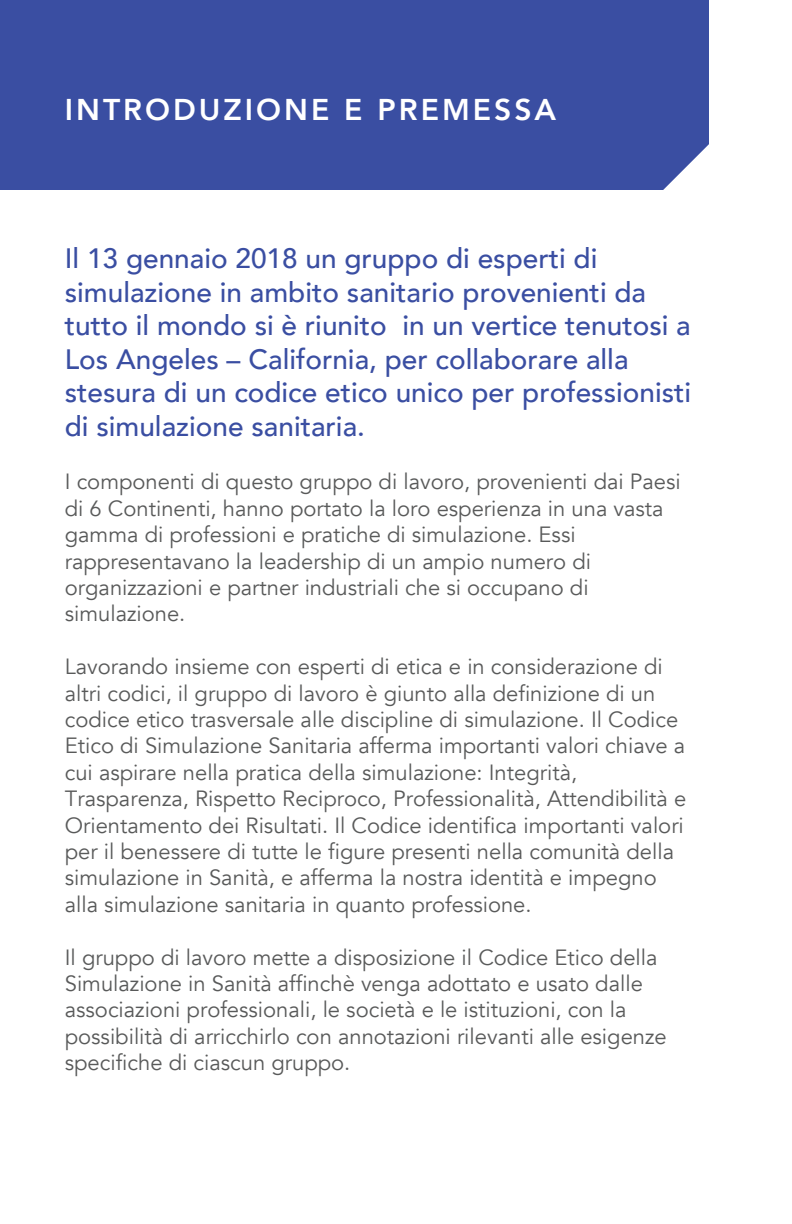
<style>
.page{position:relative;width:792px;height:1224px;background:#fff}
.page>*{position:absolute;margin:0;border:0;box-sizing:border-box;transform-origin:0 0}
.t1{font:800 30px "Avenir";letter-spacing:.1em;color:#fff}
.t2{font:500 28px/33.6px "Avenir";color:#3a4ea2}
.t3{font:22px/26.4px "Avenir";color:#595a5a}
</style>
<div class="page">
<div style="left:0;top:0;width:708px;height:189px;background:#3a4ea2"></div>
<svg style="left:655px;top:142px;width:54px;height:48px"></svg>
<h1 class="t1" style="left:65px;top:86px;width:493px">INTRODUZIONE E PREMESSA</h1>
<p class="t2" style="left:65px;top:240px;width:628px">Il 13 gennaio 2018 un gruppo di esperti di simulazione in ambito sanitario provenienti da tutto il mondo si è riunito in un vertice tenutosi a Los Angeles – California, per collaborare alla stesura di un codice etico unico per professionisti di simulazione sanitaria.</p>
<p class="t3" style="left:65px;top:469px;width:618px">I componenti di questo gruppo di lavoro, provenienti dai Paesi di 6 Continenti, hanno portato la loro esperienza in una vasta gamma di professioni e pratiche di simulazione. Essi rappresentavano la leadership di un ampio numero di organizzazioni e partner industriali che si occupano di simulazione.</p>
<p class="t3" style="left:65px;top:654px;width:623px">Lavorando insieme con esperti di etica e in considerazione di altri codici, il gruppo di lavoro è giunto alla definizione di un codice etico trasversale alle discipline di simulazione. Il Codice Etico di Simulazione Sanitaria afferma importanti valori chiave a cui aspirare nella pratica della simulazione: Integrità, Trasparenza, Rispetto Reciproco, Professionalità, Attendibilità e Orientamento dei Risultati. Il Codice identifica importanti valori per il benessere di tutte le figure presenti nella comunità della simulazione in Sanità, e afferma la nostra identità e impegno alla simulazione sanitaria in quanto professione.</p>
<p class="t3" style="left:65px;top:944px;width:603px">Il gruppo di lavoro mette a disposizione il Codice Etico della Simulazione in Sanità affinchè venga adottato e usato dalle associazioni professionali, le società e le istituzioni, con la possibilità di arricchirlo con annotazioni rilevanti alle esigenze specifiche di ciascun gruppo.</p>
</div>
